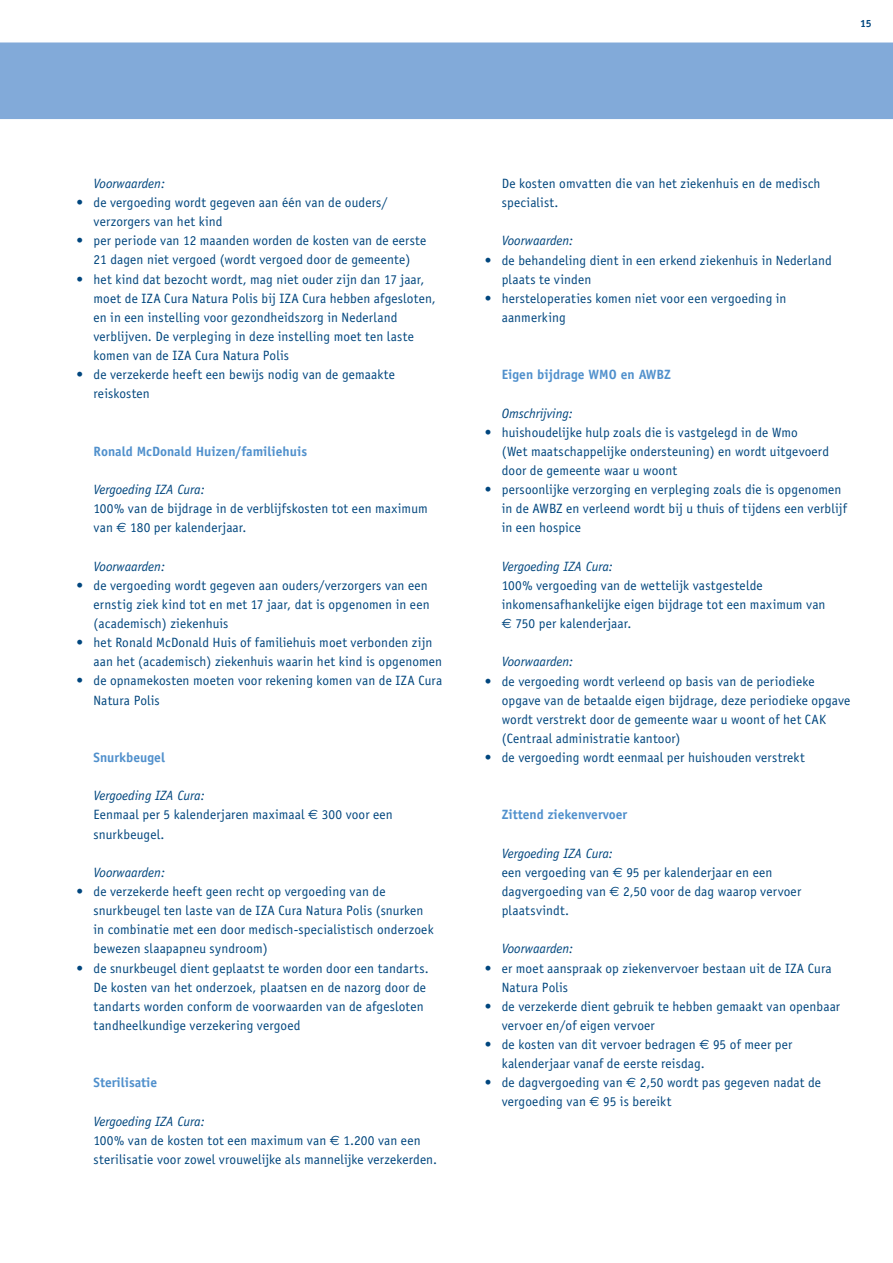
<style>
.page{position:relative;width:893px;height:1263px;background:#fff}
.page>*{position:absolute;margin:0;border:0;box-sizing:border-box;transform-origin:0 0}
.t1{font:13.5px/19.2px "Officina Sans";letter-spacing:.01em;color:#00467e}
.t2{font:italic 13.5px "Officina Sans";color:#00467e}
.t3{font:700 13.5px "Officina Sans";color:#5090cc}
.t4{font:700 10.5px "Officina Sans";color:#00467e}
.s1{font-family:"Euro Sans"}
.s2{font-style:italic}
</style>
<div class="page">
<div style="left:0;top:42px;width:893px;height:77px;background:#82aad9"></div>
<p class="t4" style="left:860px;top:17px;width:13px">15</p>
<p class="t2" style="left:94px;top:176px;width:73px">Voorwaarden:</p>
<p class="t1" style="left:94px;top:193px;width:295px;text-indent:-17px">• de vergoeding wordt gegeven aan één van de ouders/ verzorgers van het kind</p>
<p class="t1" style="left:77px;top:231px;width:351px;text-align:center">• per periode van 12 maanden worden de kosten van de eerste<br>21 dagen niet vergoed (wordt vergoed door de gemeente)</p>
<p class="t1" style="left:94px;top:269px;width:344px;text-indent:-17px">• het kind dat bezocht wordt, mag niet ouder zijn dan 17 jaar, moet de IZA Cura Natura Polis bij IZA Cura hebben afgesloten, en in een instelling voor gezondheidszorg in Nederland verblijven. De verpleging in deze instelling moet ten laste komen van de IZA Cura Natura Polis</p>
<p class="t1" style="left:94px;top:365px;width:303px;text-indent:-17px">• de verzekerde heeft een bewijs nodig van de gemaakte reiskosten</p>
<p class="t3" style="left:94px;top:443px;width:215px">Ronald McDonald Huizen/familiehuis</p>
<p class="t2" style="left:94px;top:482px;width:113px">Vergoeding IZA Cura:</p>
<p class="t1" style="left:94px;top:499px;width:336px">100% van de bijdrage in de verblijfskosten tot een maximum van <span class="s1">€</span> 180 per kalenderjaar.</p>
<p class="t2" style="left:94px;top:558px;width:73px">Voorwaarden:</p>
<p class="t1" style="left:94px;top:576px;width:338px;text-indent:-17px">• de vergoeding wordt gegeven aan ouders/verzorgers van een ernstig ziek kind tot en met 17 jaar, dat is opgenomen in een (academisch) ziekenhuis</p>
<p class="t1" style="left:94px;top:633px;width:350px;text-indent:-17px">• het Ronald McDonald Huis of familiehuis moet verbonden zijn aan het (academisch) ziekenhuis waarin het kind is opgenomen</p>
<p class="t1" style="left:94px;top:671px;width:350px;text-indent:-17px">• de opnamekosten moeten voor rekening komen van de IZA Cura<br>Natura Polis</p>
<p class="t3" style="left:94px;top:749px;width:73px">Snurkbeugel</p>
<p class="t1" style="left:94px;top:786px;width:301px"><span class="s2">Vergoeding IZA Cura:<br></span>Eenmaal per 5 kalenderjaren maximaal <span class="s1">€</span> 300 voor een snurkbeugel.</p>
<p class="t2" style="left:94px;top:864px;width:73px">Voorwaarden:</p>
<p class="t1" style="left:94px;top:882px;width:342px;text-indent:-17px">• de verzekerde heeft geen recht op vergoeding van de snurkbeugel ten laste van de IZA Cura Natura Polis (snurken in combinatie met een door medisch-specialistisch onderzoek bewezen slaapapneu syndroom)</p>
<p class="t1" style="left:94px;top:958px;width:337px;text-indent:-17px">• de snurkbeugel dient geplaatst te worden door een tandarts.<br>De kosten van het onderzoek, plaatsen en de nazorg door de tandarts worden conform de voorwaarden van de afgesloten tandheelkundige verzekering vergoed</p>
<p class="t3" style="left:94px;top:1074px;width:65px">Sterilisatie</p>
<p class="t1" style="left:94px;top:1111px;width:345px"><span class="s2">Vergoeding IZA Cura:<br></span>100% van de kosten tot een maximum van <span class="s1">€</span> 1.200 van een sterilisatie voor zowel vrouwelijke als mannelijke verzekerden.</p>
<p class="t1" style="left:502px;top:174px;width:320px">De kosten omvatten die van het ziekenhuis en de medisch specialist.</p>
<p class="t2" style="left:502px;top:233px;width:73px">Voorwaarden:</p>
<p class="t1" style="left:502px;top:250px;width:331px;text-indent:-17px">• de behandeling dient in een erkend ziekenhuis in Nederland plaats te vinden</p>
<p class="t1" style="left:502px;top:289px;width:286px;text-indent:-17px">• hersteloperaties komen niet voor een vergoeding in aanmerking</p>
<p class="t3" style="left:502px;top:366px;width:171px">Eigen bijdrage WMO en AWBZ</p>
<p class="t2" style="left:502px;top:405px;width:72px">Omschrijving:</p>
<p class="t1" style="left:502px;top:423px;width:329px;text-indent:-17px">• huishoudelijke hulp zoals die is vastgelegd in de Wmo<br>(Wet maatschappelijke ondersteuning) en wordt uitgevoerd door de gemeente waar u woont</p>
<p class="t1" style="left:502px;top:480px;width:347px;text-indent:-17px">• persoonlijke verzorging en verpleging zoals die is opgenomen in de AWBZ en verleend wordt bij u thuis of tijdens een verblijf in een hospice</p>
<p class="t2" style="left:502px;top:558px;width:113px">Vergoeding IZA Cura:</p>
<p class="t1" style="left:502px;top:576px;width:325px">100% vergoeding van de wettelijk vastgestelde inkomensafhankelijke eigen bijdrage tot een maximum van <span class="s1">€</span> 750 per kalenderjaar.</p>
<p class="t2" style="left:502px;top:654px;width:73px">Voorwaarden:</p>
<p class="t1" style="left:502px;top:671px;width:350px;text-indent:-17px">• de vergoeding wordt verleend op basis van de periodieke opgave van de betaalde eigen bijdrage, deze periodieke opgave wordt verstrekt door de gemeente waar u woont of het CAK (Centraal administratie kantoor)</p>
<p class="t1" style="left:485px;top:748px;width:321px">• de vergoeding wordt eenmaal per huishouden verstrekt</p>
<p class="t3" style="left:502px;top:806px;width:127px">Zittend ziekenvervoer</p>
<p class="t1" style="left:502px;top:843px;width:301px"><span class="s2">Vergoeding IZA Cura:<br></span>een vergoeding van <span class="s1">€</span> 95 per kalenderjaar en een dagvergoeding van <span class="s1">€</span> 2,50 voor de dag waarop vervoer plaatsvindt.</p>
<p class="t2" style="left:502px;top:941px;width:73px">Voorwaarden:</p>
<p class="t1" style="left:502px;top:958px;width:332px;text-indent:-17px">• er moet aanspraak op ziekenvervoer bestaan uit de IZA Cura<br>Natura Polis</p>
<p class="t1" style="left:502px;top:997px;width:340px;text-indent:-17px">• de verzekerde dient gebruik te hebben gemaakt van openbaar vervoer en/of eigen vervoer</p>
<p class="t1" style="left:502px;top:1035px;width:292px;text-indent:-17px">• de kosten van dit vervoer bedragen <span class="s1">€</span> 95 of meer per kalenderjaar vanaf de eerste reisdag.</p>
<p class="t1" style="left:502px;top:1073px;width:321px;text-indent:-17px">• de dagvergoeding van <span class="s1">€</span> 2,50 wordt pas gegeven nadat de vergoeding van <span class="s1">€</span> 95 is bereikt</p>
</div>
